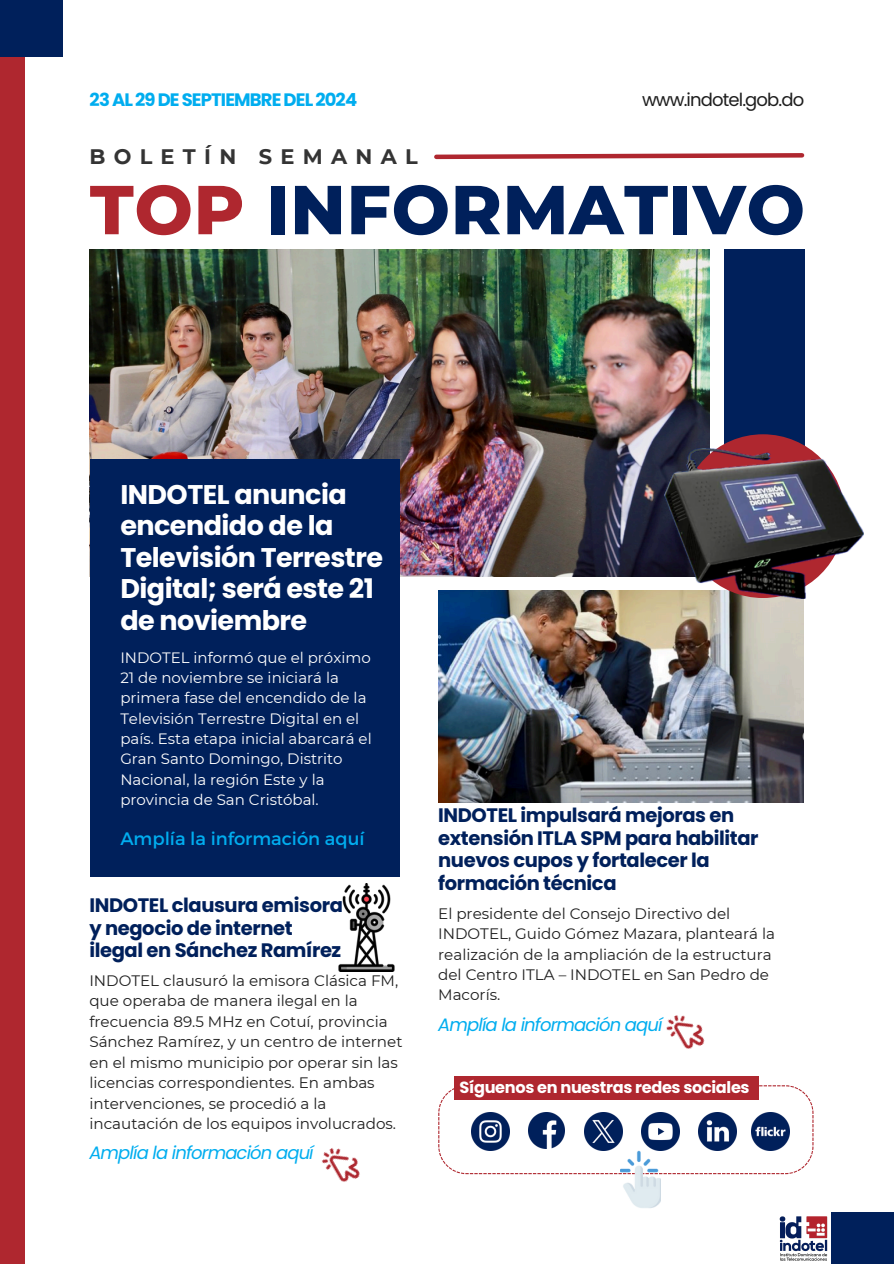
<style>
.page{position:relative;width:894px;height:1264px;background:#fff}
.page>*{position:absolute;margin:0;border:0;box-sizing:border-box;transform-origin:0 0}
.t1{font:800 69px "Montserrat";letter-spacing:.01em;color:#00205b}
.t2{font:700 27px/31.5px "Poppins";letter-spacing:-.02em;color:#fff}
.t3{font:700 21px "Montserrat";letter-spacing:.395em;color:#343434}
.t4{font:700 19.5px/22.5px "Poppins";letter-spacing:-.02em;color:#00205b}
.t5{font:italic 18px "Poppins";letter-spacing:-.05em;color:#00adef}
.t6{font:700 18px "Poppins";letter-spacing:-.05em;color:#00adef}
.t7{font:18px "Montserrat";color:#00adef}
.t8{font:18px "Poppins";letter-spacing:-.05em;color:#1e1e1e}
.t9{font:700 16.2px "Poppins";letter-spacing:-.02em;color:#fff}
.t10{font:15.15px/20.4px "Montserrat";color:#1e1e1e}
.t11{font:15px/20.2px "Montserrat";color:#fff}
.s1{color:#af272f}
</style>
<div class="page">
<div style="left:0;top:0;width:24px;height:1263px;background:#af272f"></div>
<svg style="left:434px;top:153px;width:371px;height:7px"></svg>
<img style="left:90px;top:249px;width:618px;height:327px">
<div style="left:90px;top:459px;width:309px;height:417px;background:#00205b"></div>
<div style="left:724px;top:249px;width:80px;height:327px;background:#00205b"></div>
<div style="left:0;top:0;width:63px;height:56px;background:#00205b"></div>
<div style="left:831px;top:1212px;width:62px;height:51px;background:#00205b"></div>
<img style="left:666px;top:1015px;width:39px;height:34px">
<img style="left:338px;top:883px;width:57px;height:88px">
<img style="left:322px;top:1148px;width:38px;height:34px">
<img style="left:438px;top:590px;width:364px;height:212px">
<img style="left:779px;top:1216px;width:49px;height:45px">
<div style="left:681px;top:434px;width:163px;height:164px;background:#af272f;border-radius:50%"></div>
<img style="left:664px;top:448px;width:198px;height:150px">
<svg style="left:438px;top:1085px;width:374px;height:89px"></svg>
<div style="left:454px;top:1075px;width:304px;height:24px;background:#af272f"></div>
<img style="left:641px;top:1112px;width:38px;height:38px">
<img style="left:528px;top:1112px;width:36px;height:36px">
<img style="left:751px;top:1112px;width:38px;height:38px">
<img style="left:471px;top:1112px;width:38px;height:38px">
<img style="left:584px;top:1112px;width:38px;height:38px">
<img style="left:698px;top:1112px;width:38px;height:38px">
<img style="left:620px;top:1150px;width:40px;height:58px">
<p class="t6" style="left:90px;top:87px;width:269px">23 AL 29 DE SEPTIEMBRE DEL 2024</p>
<p class="t8" style="left:642px;top:87px;width:164px">www.indotel.gob.do</p>
<p class="t3" style="left:89px;top:143px;width:330px">BOLETÍN SEMANAL</p>
<p class="t1" style="left:90px;top:167px;width:716px"><span class="s1">TOP</span> INFORMATIVO</p>
<p class="t2" style="left:120px;top:478px;width:264px">INDOTEL anuncia encendido de la<br>Televisión Terrestre<br>Digital; será este 21 de noviembre</p>
<p class="t11" style="left:120px;top:647px;width:253px">INDOTEL informó que el próximo<br>21 de noviembre se iniciará la primera fase del encendido de la<br>Televisión Terrestre Digital en el país. Esta etapa inicial abarcará el<br>Gran Santo Domingo, Distrito<br>Nacional, la región Este y la provincia de San Cristóbal.</p>
<p class="t7" style="left:120px;top:827px;width:246px">Amplía la información aquí</p>
<p class="t4" style="left:89px;top:894px;width:255px">INDOTEL clausura emisora y negocio de internet ilegal en Sánchez Ramírez</p>
<h6 class="t10" style="left:89px;top:970px;width:314px">INDOTEL clausuró la emisora Clásica FM, que operaba de manera ilegal en la frecuencia 89.5 MHz en Cotuí, provincia Sánchez Ramírez, y un centro de internet en el mismo municipio por operar sin las licencias correspondientes. En ambas intervenciones, se procedió a la incautación de los equipos involucrados.</h6>
<h6 class="t5" style="left:89px;top:1140px;width:226px">Amplía la información aquí</h6>
<p class="t4" style="left:438px;top:804px;width:322px">INDOTEL impulsará mejoras en extensión ITLA SPM para habilitar nuevos cupos y fortalecer la formación técnica</p>
<h6 class="t10" style="left:438px;top:903px;width:338px">El presidente del Consejo Directivo del INDOTEL, Guido Gómez Mazara, planteará la realización de la ampliación de la estructura del Centro ITLA – INDOTEL en San Pedro de Macorís.</h6>
<p class="t5" style="left:438px;top:1012px;width:226px">Amplía la información aquí</p>
<p class="t9" style="left:459px;top:1076px;width:291px">Síguenos en nuestras redes sociales</p>
</div>
